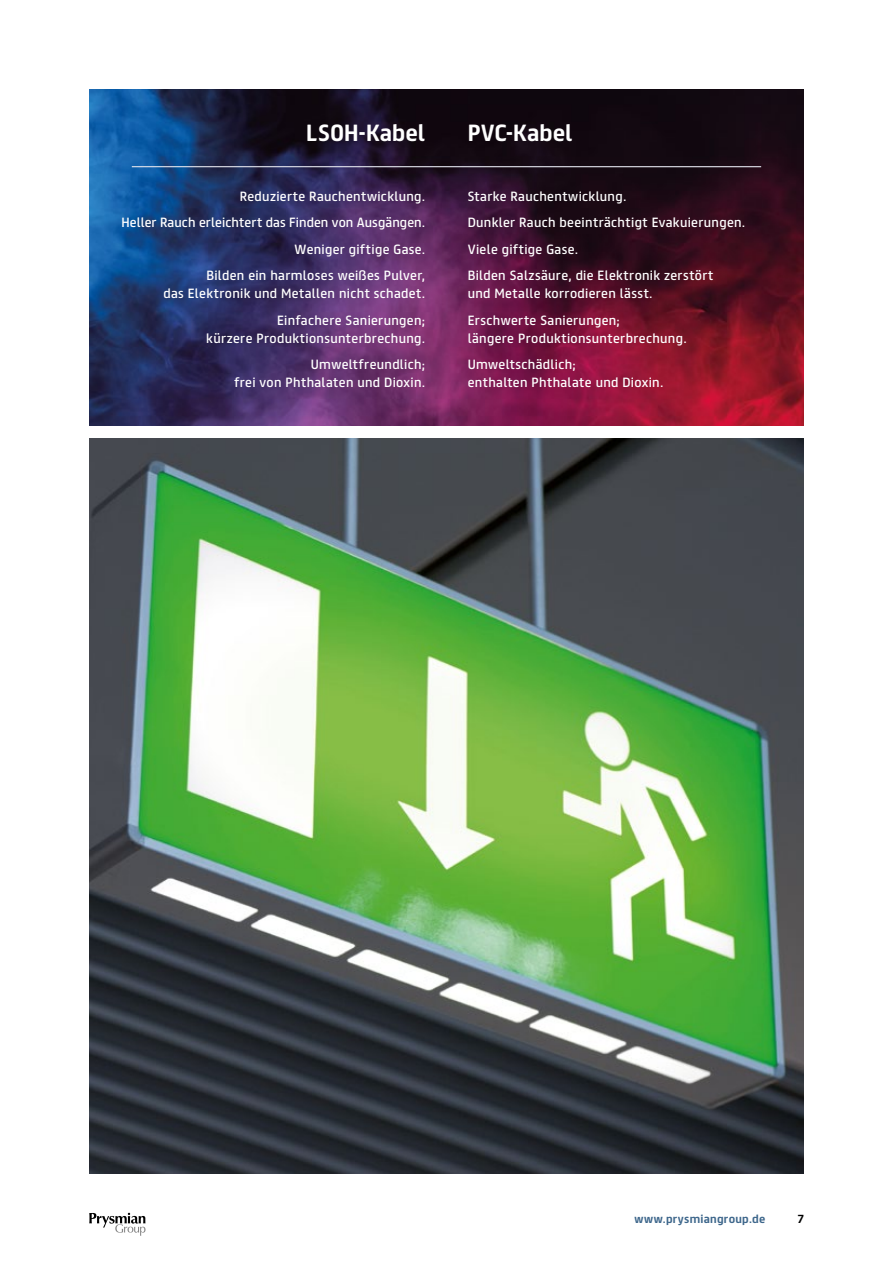
<style>
.page{position:relative;width:893px;height:1263px;background:#fff}
.page>*{position:absolute;margin:0;border:0;box-sizing:border-box;transform-origin:0 0}
.t1{font:700 21px "FS Truman";letter-spacing:.005em;color:#fff}
.t2{font:12px/18px "FS Truman";letter-spacing:.025em;color:#fff;text-align:right}
.t3{font:12px "FS Truman";letter-spacing:.005em;color:#fff}
.t4{font:700 10.5px "FS Truman";letter-spacing:.025em;color:#3d668b}
.t5{font:700 10.5px "FS Truman";color:#000}
</style>
<div class="page">
<img style="left:89px;top:438px;width:715px;height:736px">
<img style="left:89px;top:89px;width:715px;height:336px">
<hr style="left:132px;top:166px;width:629px;height:1px;background:#e2e4ed">
<svg style="left:89px;top:1213px;width:57px;height:23px"></svg>
<h1 class="t1" style="left:306px;top:115px;width:120px">LS0H-Kabel</h1>
<h1 class="t1" style="left:468px;top:115px;width:106px">PVC-Kabel</h1>
<p class="t2" style="left:240px;top:186px;width:187px">Reduzierte Rauchentwicklung.</p>
<p class="t3" style="left:122px;top:212px;width:305px">Heller Rauch erleichtert das Finden von Ausgängen.</p>
<p class="t2" style="left:295px;top:239px;width:132px">Weniger giftige Gase.</p>
<p class="t2" style="left:163px;top:266px;width:263px">Bilden ein harmloses weißes Pulver,<br>das Elektronik und Metallen nicht schadet.</p>
<p class="t2" style="left:206px;top:310px;width:220px">Einfachere Sanierungen;<br>kürzere Produktionsunterbrechung.</p>
<p class="t2" style="left:235px;top:355px;width:192px">Umweltfreundlich;<br>frei von Phthalaten und Dioxin.</p>
<p class="t2" style="left:468px;top:186px;width:160px">Starke Rauchentwicklung.</p>
<p class="t2" style="left:468px;top:213px;width:279px">Dunkler Rauch beeinträchtigt Evakuierungen.</p>
<p class="t2" style="left:468px;top:239px;width:112px">Viele giftige Gase.</p>
<p class="t2" style="left:468px;top:266px;width:247px;text-align:left">Bilden Salzsäure, die Elektronik zerstört und Metalle korrodieren lässt.</p>
<p class="t2" style="left:468px;top:310px;width:221px;text-align:left">Erschwerte Sanierungen;<br>längere Produktionsunterbrechung.</p>
<p class="t2" style="left:468px;top:355px;width:197px;text-align:left">Umweltschädlich;<br>enthalten Phthalate und Dioxin.</p>
<p class="t4" style="left:634px;top:1210px;width:132px">www.prysmiangroup.de</p>
<p class="t5" style="left:798px;top:1210px;width:7px">7</p>
</div>
